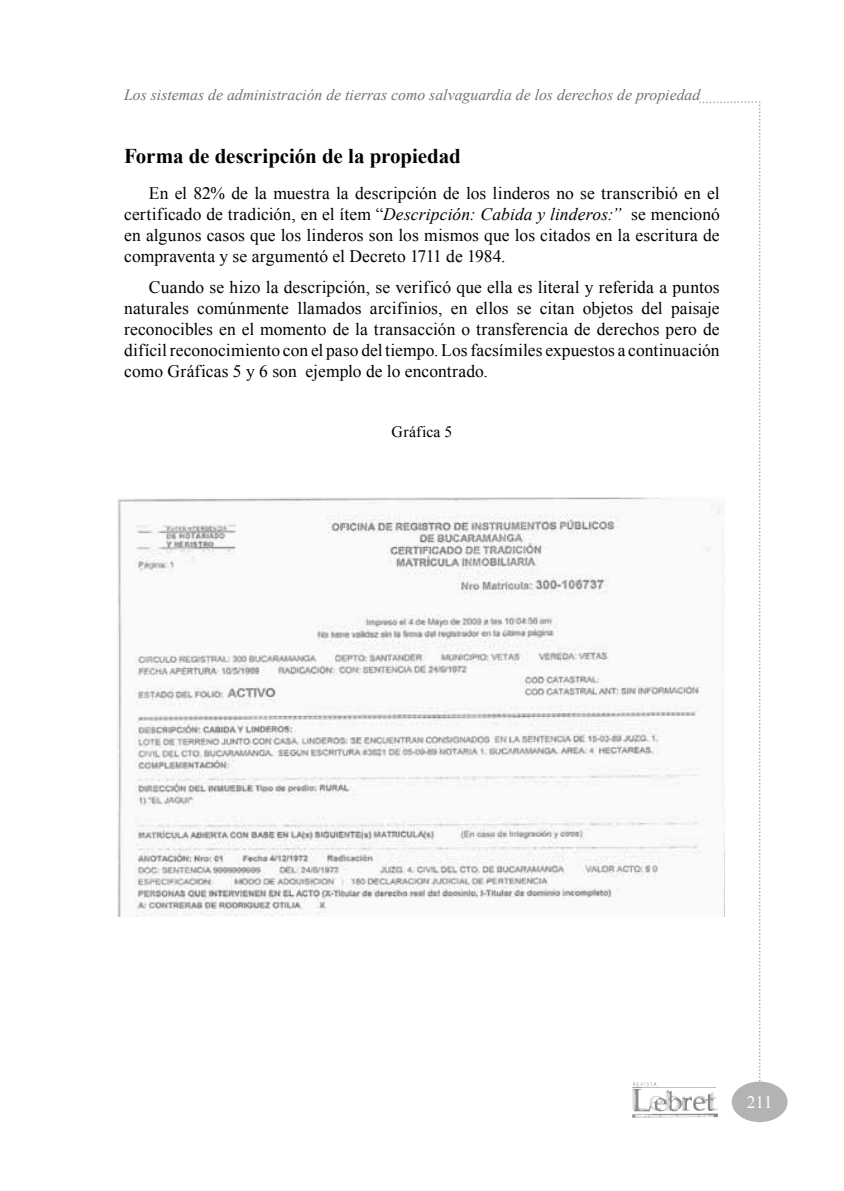
<style>
.page{position:relative;width:844px;height:1191px;background:#fff}
.page>*{position:absolute;margin:0;border:0;box-sizing:border-box;transform-origin:0 0}
.t1{font:700 21px "Times New Roman";letter-spacing:-.005em;color:#000}
.t2{font:17.5px/21px "Times New Roman";letter-spacing:.005em;color:#000;text-align:justify}
.t3{font:17.5px "Times New Roman";color:#fff}
.t4{font:italic 15.75px "Times New Roman";color:#707172}
.t5{font:15.75px "Times New Roman";letter-spacing:.015em;color:#000}
.s1{font-style:italic}
</style>
<div class="page">
<div style="left:731px;top:1081px;width:56px;height:41px;background:#b1b3b4;border-radius:50%"></div>
<svg style="left:699px;top:101px;width:61px;height:980px"></svg>
<img style="left:117px;top:498px;width:607px;height:418px">
<img style="left:632px;top:1082px;width:84px;height:29px">
<p class="t4" style="left:124px;top:84px;width:577px">Los sistemas de administración de tierras como salvaguardia de los derechos de propiedad</p>
<p class="t1" style="left:124px;top:141px;width:338px">Forma de descripción de la propiedad</p>
<p class="t2" style="left:124px;top:182px;width:597px;text-indent:25px">En el 82% de la muestra la descripción de los linderos no se transcribió en el certificado de tradición, en el ítem “<span class="s1">Descripción: Cabida y linderos:”</span> se mencionó en algunos casos que los linderos son los mismos que los citados en la escritura de compraventa y se argumentó el Decreto 1711 de 1984.</p>
<p class="t2" style="left:124px;top:276px;width:597px;text-indent:25px">Cuando se hizo la descripción, se verificó que ella es literal y referida a puntos naturales comúnmente llamados arcifinios, en ellos se citan objetos del paisaje reconocibles en el momento de la transacción o transferencia de derechos pero de difícil reconocimiento con el paso del tiempo. Los facsímiles expuestos a continuación como Gráficas 5 y 6 son ejemplo de lo encontrado.</p>
<p class="t5" style="left:391px;top:421px;width:62px">Gráfica 5</p>
<p class="t3" style="left:746px;top:1090px;width:27px">211</p>
</div>
